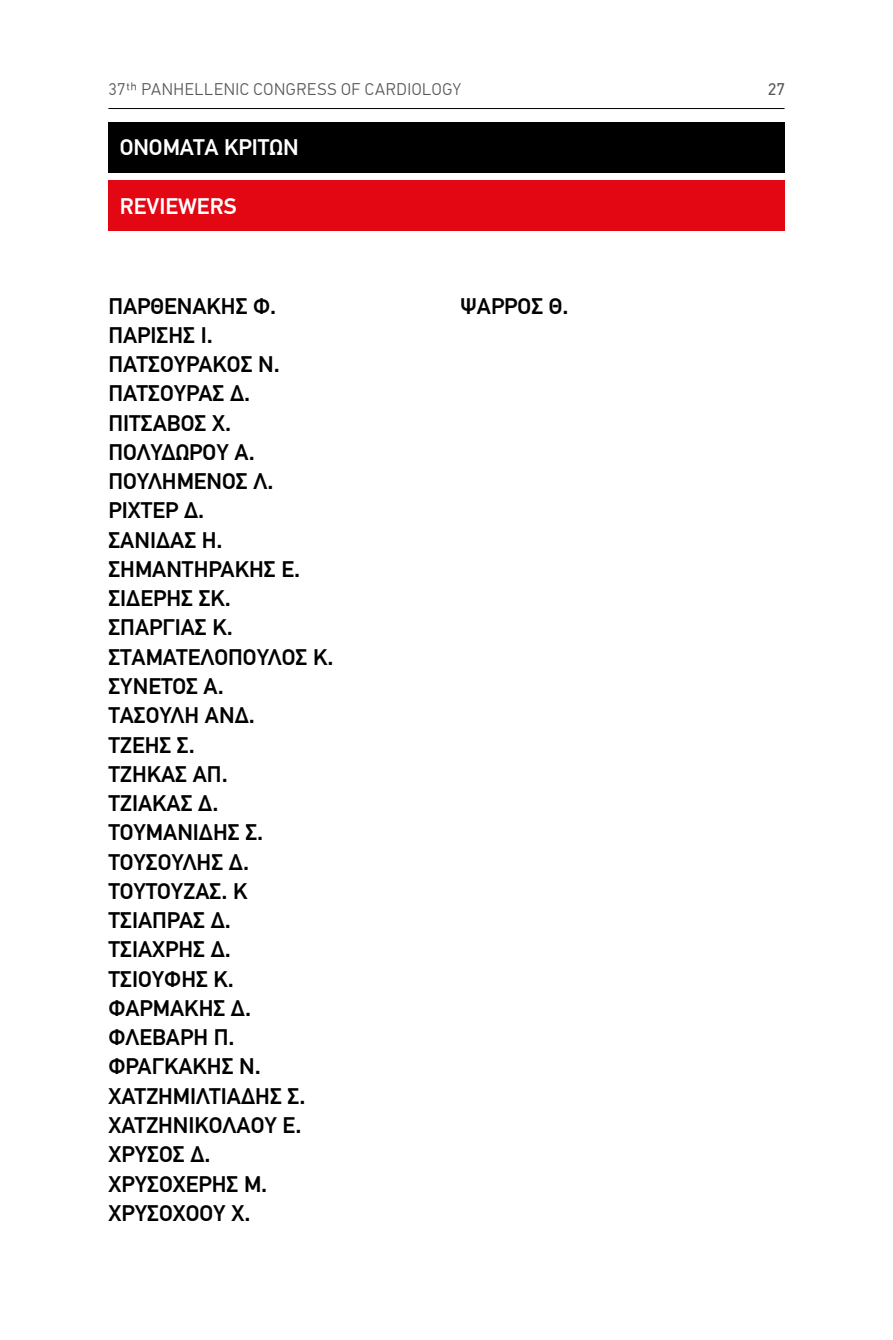
<style>
.page{position:relative;width:893px;height:1340px;background:#fff}
.page>*{position:absolute;margin:0;border:0;box-sizing:border-box;transform-origin:0 0}
.t1{font:500 22.5px "PF Din Text Pro";color:#000}
.t2{font:500 22.5px "PF Din Text Pro";color:#fff}
.t3{font:300 16.88px "PF Din Text Pro";letter-spacing:.04em;color:#575756}
.t4{font:16.88px "PF Din Text Pro";color:#575756}
</style>
<div class="page">
<hr style="left:108px;top:108px;width:676px;height:1px;background:#000">
<div style="left:108px;top:122px;width:676px;height:51px;background:#000"></div>
<div style="left:108px;top:180px;width:676px;height:51px;background:#e30613"></div>
<p class="t3" style="left:108px;top:79px;width:354px">37th PANHELLENIC CONGRESS OF CARDIOLOGY</p>
<p class="t4" style="left:768px;top:79px;width:18px">27</p>
<p class="t2" style="left:120px;top:134px;width:180px">ΟΝΟΜΑΤΑ ΚΡΙΤΩΝ</p>
<p class="t2" style="left:120px;top:192px;width:118px">REVIEWERS</p>
<p class="t1" style="left:108px;top:292px;width:169px">ΠΑΡΘΕΝΑΚΗΣ Φ.</p>
<p class="t1" style="left:108px;top:321px;width:106px">ΠΑΡΙΣΗΣ I.</p>
<p class="t1" style="left:108px;top:351px;width:173px">ΠΑΤΣΟΥΡΑΚΟΣ Ν.</p>
<p class="t1" style="left:108px;top:380px;width:143px">ΠΑΤΣΟΥΡΑΣ Δ.</p>
<p class="t1" style="left:108px;top:409px;width:124px">ΠΙΤΣΑΒΟΣ X.</p>
<p class="t1" style="left:108px;top:438px;width:148px">ΠΟΛΥΔΩΡΟΥ Α.</p>
<p class="t1" style="left:108px;top:468px;width:166px">ΠΟΥΛΗΜΕΝΟΣ Λ.</p>
<p class="t1" style="left:108px;top:497px;width:97px">ΡΙΧΤΕΡ Δ.</p>
<p class="t1" style="left:108px;top:526px;width:116px">ΣΑΝΙΔΑΣ H.</p>
<p class="t1" style="left:108px;top:555px;width:193px">ΣΗΜΑΝΤΗΡΑΚΗΣ E.</p>
<p class="t1" style="left:108px;top:585px;width:124px">ΣΙΔΕΡΗΣ ΣΚ.</p>
<p class="t1" style="left:108px;top:614px;width:126px">ΣΠΑΡΓΙΑΣ Κ.</p>
<p class="t1" style="left:108px;top:643px;width:227px">ΣΤΑΜΑΤΕΛΟΠΟΥΛΟΣ K.</p>
<p class="t1" style="left:108px;top:672px;width:117px">ΣΥΝΕΤΟΣ A.</p>
<p class="t1" style="left:108px;top:702px;width:148px">ΤΑΣΟΥΛΗ ΑΝΔ.</p>
<p class="t1" style="left:108px;top:731px;width:88px">ΤΖΕΗΣ Σ.</p>
<p class="t1" style="left:108px;top:760px;width:121px">ΤΖΗΚΑΣ ΑΠ.</p>
<p class="t1" style="left:108px;top:789px;width:112px">ΤΖΙΑΚΑΣ Δ.</p>
<p class="t1" style="left:108px;top:819px;width:156px">ΤΟΥΜΑΝΙΔΗΣ Σ.</p>
<p class="t1" style="left:108px;top:848px;width:142px">ΤΟΥΣΟΥΛΗΣ Δ.</p>
<p class="t1" style="left:108px;top:877px;width:141px">ΤΟΥΤΟΥΖΑΣ. Κ</p>
<p class="t1" style="left:108px;top:906px;width:124px">ΤΣΙΑΠΡΑΣ Δ.</p>
<p class="t1" style="left:108px;top:936px;width:124px">ΤΣΙΑΧΡΗΣ Δ.</p>
<p class="t1" style="left:108px;top:965px;width:127px">ΤΣΙΟΥΦΗΣ Κ.</p>
<p class="t1" style="left:108px;top:994px;width:144px">ΦΑΡΜΑΚΗΣ Δ.</p>
<p class="t1" style="left:108px;top:1023px;width:128px">ΦΛΕΒΑΡΗ Π.</p>
<p class="t1" style="left:108px;top:1053px;width:154px">ΦΡΑΓΚΑΚΗΣ Ν.</p>
<p class="t1" style="left:108px;top:1082px;width:199px">ΧΑΤΖΗΜΙΛΤΙΑΔΗΣ Σ.</p>
<p class="t1" style="left:108px;top:1111px;width:194px">ΧΑΤΖΗΝΙΚΟΛΑΟΥ Ε.</p>
<p class="t1" style="left:108px;top:1140px;width:104px">ΧΡΥΣΟΣ Δ.</p>
<p class="t1" style="left:108px;top:1170px;width:160px">ΧΡΥΣΟΧΕΡΗΣ Μ.</p>
<p class="t1" style="left:108px;top:1199px;width:144px">ΧΡΥΣΟΧΟΟΥ Χ.</p>
<p class="t1" style="left:460px;top:292px;width:110px">ΨΑΡΡΟΣ Θ.</p>
</div>
